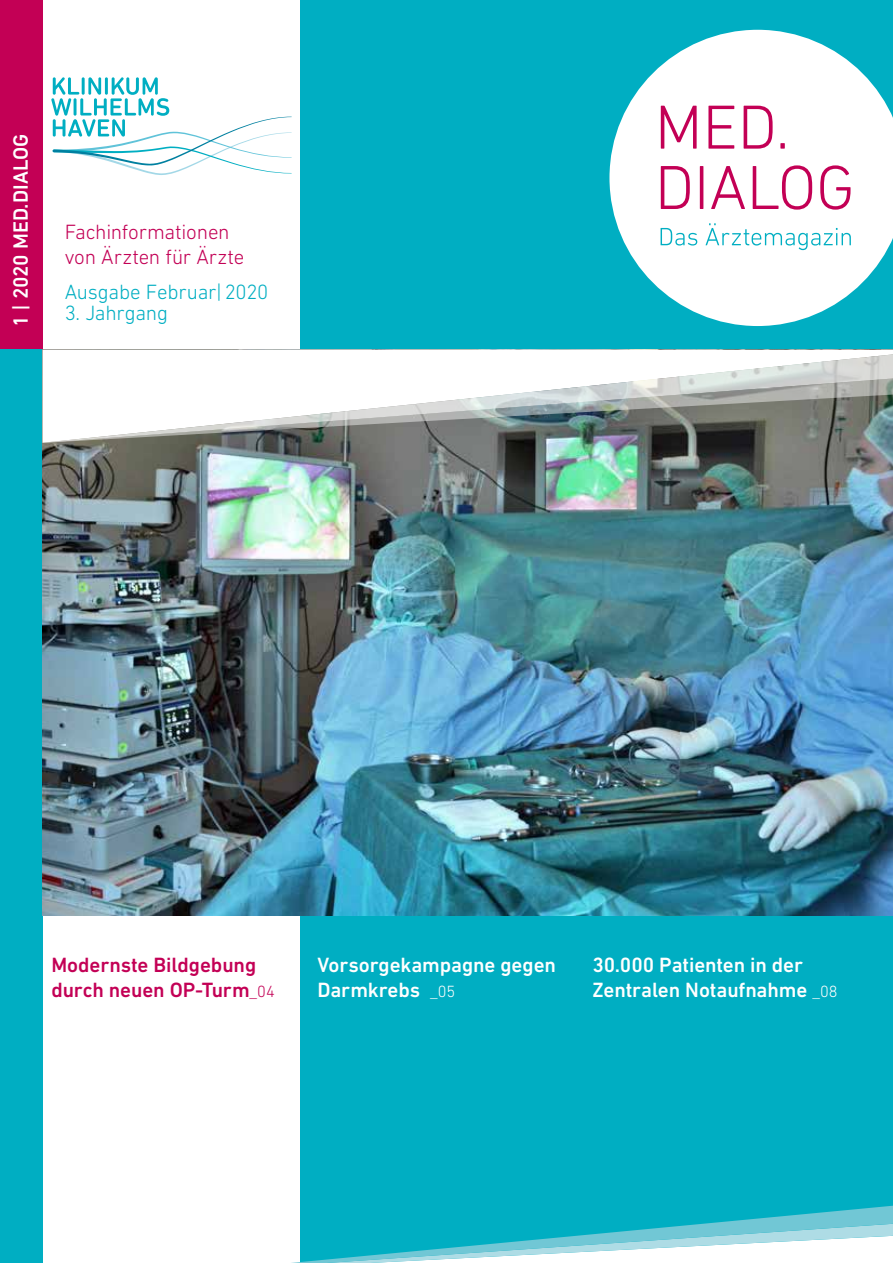
<style>
.page{position:relative;width:893px;height:1263px;background:#fff}
.page>*{position:absolute;margin:0;border:0;box-sizing:border-box;transform-origin:0 0}
.t1{font:500 21px/25.2px "DIN Next LT Pro";letter-spacing:-.005em;color:#fff}
.t2{font:500 21px/25.2px "DIN Next LT Pro";letter-spacing:-.005em;color:#c30055}
.t3{font:300 21px/25.2px "DIN Next LT Pro";letter-spacing:-.01em;color:#c30055}
.t4{font:300 21px "DIN Next LT Pro";letter-spacing:-.015em;color:#00aec2}
.s1{font-weight:300;font-size:16.5px}
</style>
<div class="page">
<div style="left:300px;top:0;width:593px;height:350px;background:#00aec2"></div>
<div style="left:300px;top:915px;width:593px;height:348px;background:#00aec2"></div>
<div style="left:0;top:0;width:43px;height:350px;background:#c30055"></div>
<svg style="left:291px;top:1206px;width:602px;height:57px"></svg>
<div style="left:0;top:350px;width:43px;height:913px;background:#00aec2"></div>
<svg style="left:51px;top:77px;width:241px;height:98px"></svg>
<svg style="left:609px;top:30px;width:284px;height:296px;fill:#fff"></svg>
<svg style="left:661px;top:165px;width:189px;height:45px;background:#f1c4d7"></svg>
<svg style="left:661px;top:106px;width:124px;height:43px;background:#efbed4"></svg>
<svg style="left:661px;top:223px;width:190px;height:27px;background:#ddf4f6"></svg>
<img style="left:43px;top:443px;width:850px;height:472px">
<svg style="left:43px;top:354px;width:850px;height:89px"></svg>
<p class="t1" style="left:8px;top:327px;width:195px;rotate:-90deg">1 | 2020 MED.DIALOG</p>
<p class="t3" style="left:65px;top:219px;width:181px">Fachinformationen von Ärzten für Ärzte</p>
<p class="t4" style="left:65px;top:280px;width:205px">Ausgabe Februar| 2020</p>
<p class="t4" style="left:65px;top:300px;width:105px">3. Jahrgang</p>
<p class="t2" style="left:51px;top:952px;width:225px">Modernste Bildgebung durch neuen OP-Turm<span class="s1">_04</span></p>
<p class="t1" style="left:317px;top:952px;width:240px">Vorsorgekampagne gegen<br>Darmkrebs <span class="s1">_05</span></p>
<p class="t1" style="left:592px;top:952px;width:247px">30.000 Patienten in der<br>Zentralen Notaufnahme <span class="s1">_08</span></p>
</div>
